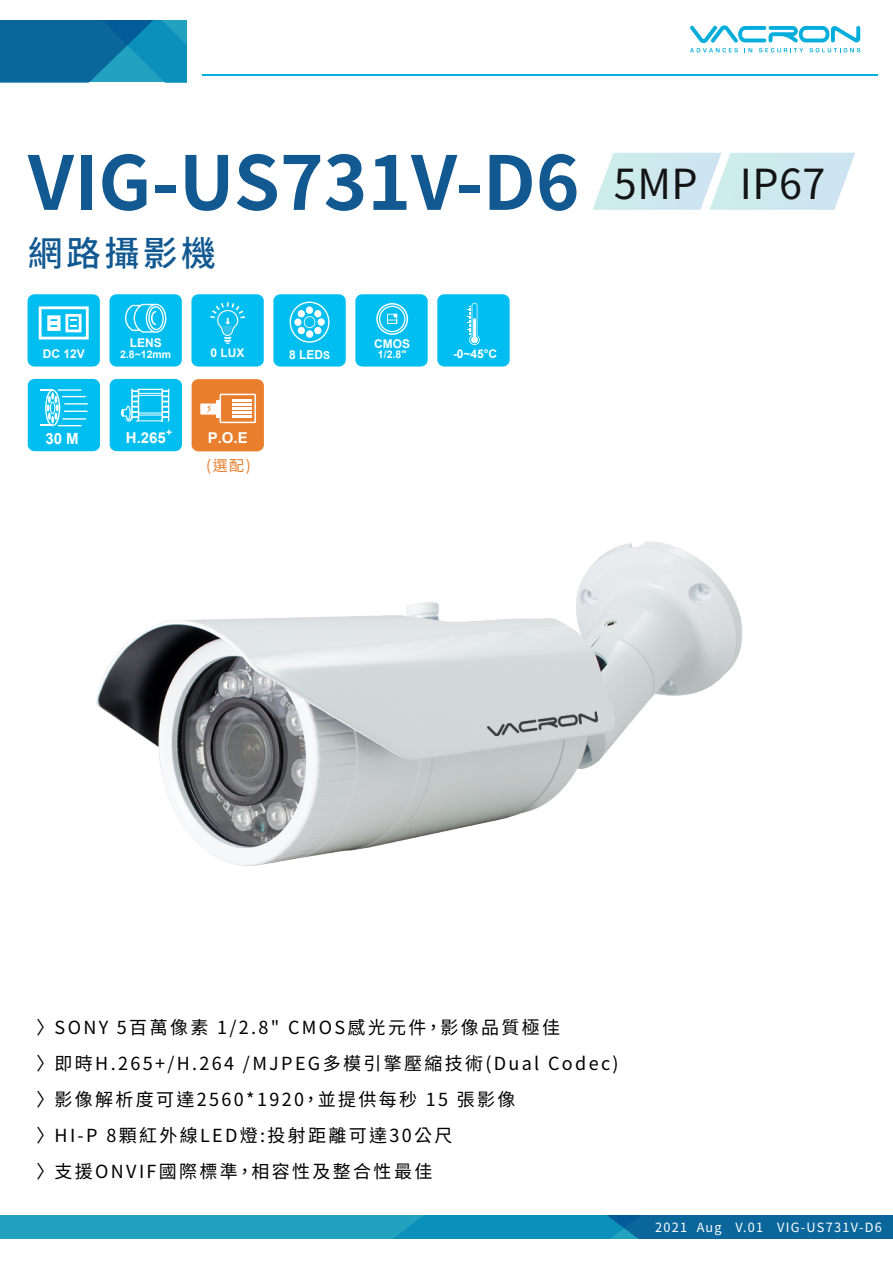
<style>
.page{position:relative;width:893px;height:1263px;background:#fff}
.page>*{position:absolute;margin:0;border:0;box-sizing:border-box;transform-origin:0 0}
.t1{font:700 74.25px "Noto Sans CJ Ktc";color:#125992}
.t2{font:41.4px "Noto Sans CJ Ktc";letter-spacing:.01em;color:#141414}
.t3{font:500 34.95px "Noto Sans CJ Ktc";letter-spacing:.1em;color:#125992}
.t4{font:18px/36px "Noto Sans CJ Ktc";letter-spacing:.13em;color:#000}
.t5{font:700 15.45px "Arial";color:#fff}
.t6{font:700 15px "Arial";color:#fff}
.t7{font:15px "Noto Sans CJ Ktc";color:#e97e2d}
.t8{font:12.75px "Noto Sans CJ Ktc";letter-spacing:.1em;color:#fff}
.t9{font:700 12.3px "Arial";color:#fff}
.t10{font:700 12px "Arial";color:#fff}
.t11{font:700 10.5px "Arial";color:#fff}
.s1{font-size:10.8px}
</style>
<div class="page">
<div style="left:0;top:1215px;width:893px;height:23px;background:#23a2c0"></div>
<svg style="left:395px;top:1215px;width:498px;height:23px;background:#0b79aa"></svg>
<hr style="left:202px;top:74px;width:676px;height:2px;background:#00addb">
<svg style="left:0;top:20px;width:186px;height:62px;background:#0d76a7"></svg>
<svg style="left:690px;top:25px;width:170px;height:27px"></svg>
<img style="left:96px;top:541px;width:646px;height:325px">
<svg style="left:592px;top:153px;width:263px;height:57px;background:#d2eaef"></svg>
<div style="left:110px;top:294px;width:72px;height:73px;background:#00bef0;border-radius:7px"></div>
<svg style="left:125px;top:304px;width:41px;height:29px"></svg>
<div style="left:28px;top:294px;width:72px;height:73px;background:#00bef0;border-radius:7px"></div>
<svg style="left:39px;top:306px;width:50px;height:33px"></svg>
<div style="left:191px;top:294px;width:73px;height:73px;background:#00bef0;border-radius:7px"></div>
<svg style="left:210px;top:302px;width:35px;height:42px"></svg>
<div style="left:355px;top:294px;width:73px;height:73px;background:#00bef0;border-radius:7px"></div>
<svg style="left:376px;top:303px;width:32px;height:32px"></svg>
<div style="left:437px;top:294px;width:73px;height:73px;background:#00bef0;border-radius:7px"></div>
<svg style="left:467px;top:303px;width:13px;height:42px"></svg>
<div style="left:28px;top:379px;width:72px;height:72px;background:#00bef0;border-radius:7px"></div>
<svg style="left:40px;top:389px;width:48px;height:37px"></svg>
<div style="left:273px;top:294px;width:73px;height:73px;background:#00bef0;border-radius:7px"></div>
<svg style="left:290px;top:302px;width:39px;height:41px"></svg>
<div style="left:110px;top:379px;width:72px;height:72px;background:#00bef0;border-radius:7px"></div>
<svg style="left:121px;top:389px;width:48px;height:33px"></svg>
<div style="left:192px;top:379px;width:72px;height:72px;background:#e97e2d;border-radius:7px"></div>
<hr style="left:232px;top:403px;width:20px;height:3px;background:#fff">
<hr style="left:232px;top:407px;width:20px;height:3px;background:#fff">
<hr style="left:232px;top:411px;width:20px;height:3px;background:#fff">
<hr style="left:232px;top:415px;width:20px;height:2px;background:#fff">
<hr style="left:232px;top:399px;width:20px;height:3px;background:#fff">
<div style="left:200px;top:403px;width:16px;height:12px;background:#fff"></div>
<div style="left:216px;top:400px;width:5px;height:18px;background:#fff"></div>
<div style="left:220px;top:394px;width:36px;height:29px;border:2px solid #fff"></div>
<svg style="left:206px;top:404px;width:6px;height:10px"></svg>
<h1 class="t1" style="left:28px;top:141px;width:553px">VIG-US731V-D6</h1>
<h3 class="t3" style="left:28px;top:234px;width:190px">網路攝影機</h3>
<p class="t10" style="left:130px;top:334px;width:34px">LENS</p>
<p class="t10" style="left:43px;top:345px;width:44px">DC 12V</p>
<p class="t11" style="left:120px;top:347px;width:53px">2.8~12mm</p>
<p class="t10" style="left:211px;top:345px;width:36px">0 LUX</p>
<p class="t5" style="left:45px;top:427px;width:35px">30 M</p>
<p class="t6" style="left:126px;top:427px;width:48px">H.265<sup>+</sup></p>
<p class="t6" style="left:208px;top:427px;width:42px">P.O.E</p>
<p class="t7" style="left:206px;top:457px;width:46px">(選配)</p>
<p class="t9" style="left:289px;top:346px;width:43px">8 LED<span class="s1">S</span></p>
<p class="t10" style="left:374px;top:335px;width:37px">CMOS</p>
<p class="t11" style="left:378px;top:347px;width:30px">1/2.8"</p>
<p class="t10" style="left:453px;top:345px;width:45px">-0~45°C</p>
<h2 class="t2" style="left:614px;top:161px;width:213px">5MP IP67</h2>
<p class="t4" style="left:36px;top:1009px;width:584px">〉 SONY 5百萬像素 1/2.8" CMOS感光元件，影像品質極佳<br>〉 即時H.265+/H.264 /MJPEG多模引擎壓縮技術(Dual Codec)〉 影像解析度可達2560*1920，並提供每秒 15 張影像<br>〉 HI-P 8顆紅外線LED燈:投射距離可達30公尺<br>〉 支援ONVIF國際標準，相容性及整合性最佳</p>
<p class="t8" style="left:655px;top:1220px;width:228px">2021 Aug V.01 VIG-US731V-D6</p>
</div>
